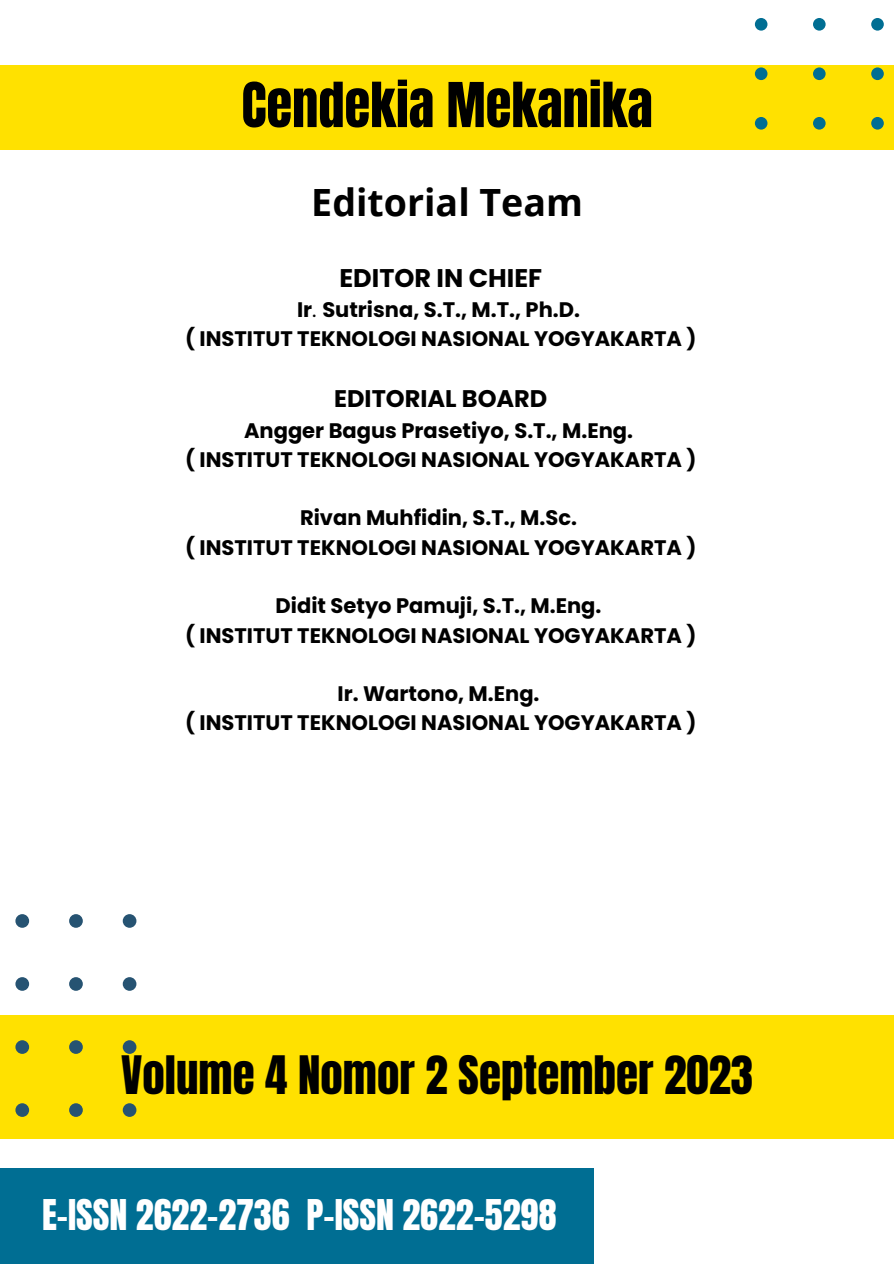
<style>
.page{position:relative;width:894px;height:1264px;background:#fff}
.page>*{position:absolute;margin:0;border:0;box-sizing:border-box;transform-origin:0 0}
.t1{font:52.5px "Anton";color:#000}
.t2{font:45px "Anton";color:#000}
.t3{font:700 37.5px "Open Sans";color:#000}
.t4{font:36px "Anton";color:#fff}
.t5{font:700 25.5px "Poppins";color:#000}
.t6{font:700 24px "Poppins";color:#000}
.t7{font:700 21px "Poppins";color:#000}
.s1{font-weight:400}
</style>
<div class="page">
<div style="left:0;top:65px;width:893px;height:85px;background:#ffe100"></div>
<div style="left:0;top:1015px;width:893px;height:124px;background:#ffe100"></div>
<div style="left:0;top:1168px;width:594px;height:95px;background:#006e93"></div>
<svg style="left:754px;top:18px;width:130px;height:112px"></svg>
<svg style="left:15px;top:914px;width:121px;height:202px"></svg>
<p class="t1" style="left:241px;top:67px;width:412px">Cendekia Mekanika</p>
<p class="t3" style="left:311px;top:175px;width:273px">Editorial Team</p>
<p class="t5" style="left:339px;top:260px;width:204px">EDITOR IN CHIEF</p>
<p class="t7" style="left:297px;top:295px;width:284px">Ir<span class="s1">.</span> Sutrisna, S.T., M.T., Ph.D.</p>
<p class="t7" style="left:185px;top:324px;width:513px">( INSTITUT TEKNOLOGI NASIONAL YOGYAKARTA )</p>
<p class="t6" style="left:334px;top:382px;width:215px">EDITORIAL BOARD</p>
<p class="t7" style="left:244px;top:415px;width:390px">Angger Bagus Prasetiyo, S.T., M.Eng.</p>
<p class="t7" style="left:185px;top:445px;width:513px">( INSTITUT TEKNOLOGI NASIONAL YOGYAKARTA )</p>
<p class="t7" style="left:300px;top:503px;width:278px">Rivan Muhfidin, S.T., M.Sc.</p>
<p class="t7" style="left:185px;top:532px;width:513px">( INSTITUT TEKNOLOGI NASIONAL YOGYAKARTA )</p>
<p class="t7" style="left:275px;top:591px;width:327px">Didit Setyo Pamuji, S.T., M.Eng.</p>
<p class="t7" style="left:185px;top:620px;width:513px">( INSTITUT TEKNOLOGI NASIONAL YOGYAKARTA )</p>
<p class="t7" style="left:337px;top:679px;width:203px">Ir. Wartono, M.Eng.</p>
<p class="t7" style="left:185px;top:708px;width:513px">( INSTITUT TEKNOLOGI NASIONAL YOGYAKARTA )</p>
<p class="t2" style="left:121px;top:1042px;width:633px">Volume 4 Nomor 2 September 2023</p>
<p class="t4" style="left:42px;top:1188px;width:515px">E-ISSN 2622-2736 P-ISSN 2622-5298</p>
</div>
